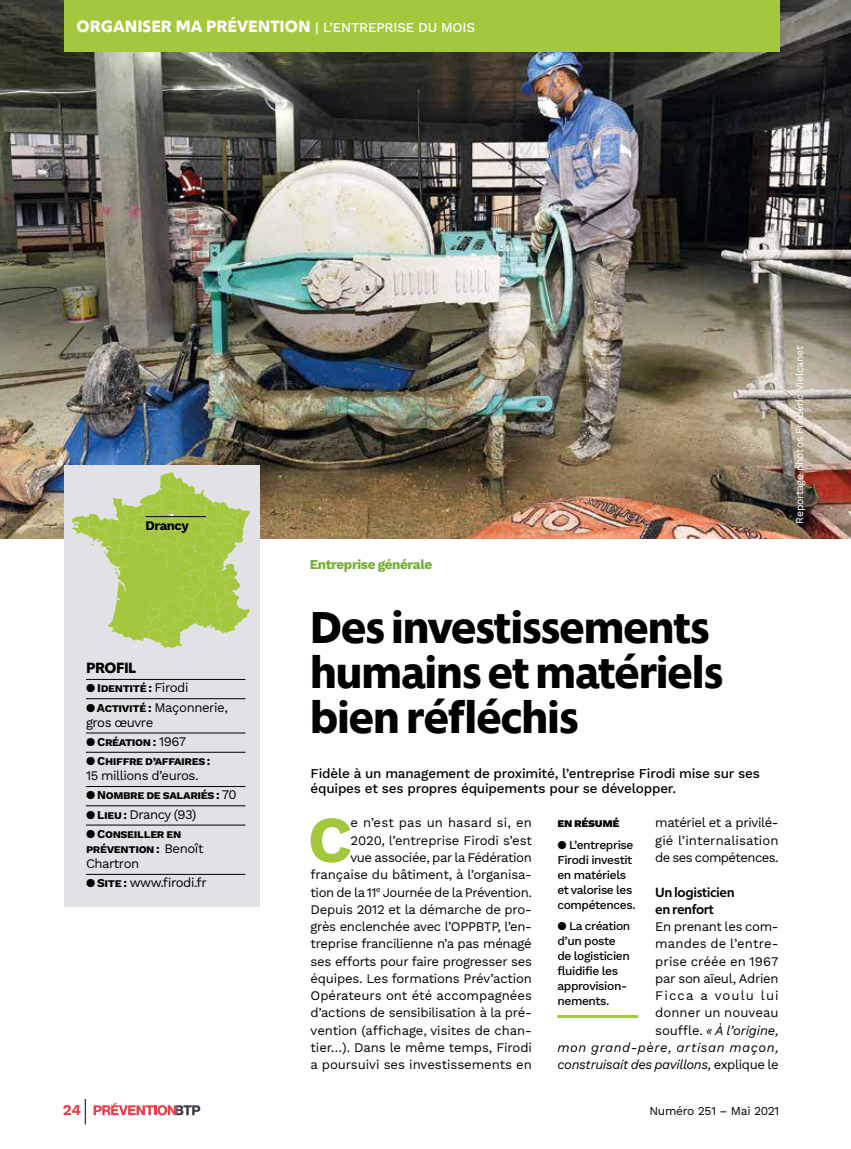
<style>
.page{position:relative;width:851px;height:1149px;background:#fff}
.page>*{position:absolute;margin:0;border:0;box-sizing:border-box;transform-origin:0 0}
.t1{font:700 65.4px "Work Sans";color:#a4c83d}
.t2{font:700 45px/45px "Morandi";letter-spacing:-.035em;color:#000}
.t3{font:700 16.5px "Morandi";color:#fff}
.t4{font:700 15px "Morandi";letter-spacing:-.03em;color:#000}
.t5{font:700 15px "Work Sans";color:#e83f4b}
.t6{font:500 13.5px/15.8px "Work Sans";letter-spacing:-.015em;color:#000}
.t7{font:600 13.5px/17.2px "Morandi";letter-spacing:-.03em;color:#000}
.t8{font:700 13.5px "Work Sans";letter-spacing:-.03em;color:#70ad30}
.t9{font:13.2px/17.2px "Work Sans";letter-spacing:-.025em;color:#000;text-align:right}
.t10{font:13.2px/17.2px "Work Sans";letter-spacing:.005em;color:#000;text-align:right}
.t11{font:700 13.2px "Work Sans";color:#000}
.t12{font:500 12px/15px "Work Sans";letter-spacing:-.03em;color:#000}
.t13{font:700 12px/15px "Work Sans";letter-spacing:-.03em;color:#000}
.t14{font:12px "Work Sans";letter-spacing:-.025em;color:#000}
.t15{font:800 12px "Work Sans";letter-spacing:-.03em;color:#000}
.t16{font:10.5px "Work Sans";letter-spacing:-.025em;color:#fff}
.s1{font-family:"Work Sans";font-weight:500;font-size:13.5px}
.s2{font-weight:400;font-size:13.2px}
.s3{font-weight:700;font-size:12px}
.s4{font-style:italic}
</style>
<div class="page">
<svg style="left:94px;top:1103px;width:106px;height:12px"></svg>
<svg style="left:85px;top:1099px;width:1px;height:25px"></svg>
<img style="left:0;top:0;width:850px;height:538px">
<div style="left:64px;top:0;width:715px;height:51px;background:#a4c83d"></div>
<div style="left:64px;top:464px;width:195px;height:442px;background:#e1e1e6"></div>
<hr style="left:86px;top:679px;width:159px;height:1px;background:#000">
<hr style="left:86px;top:698px;width:159px;height:1px;background:#000">
<hr style="left:86px;top:732px;width:159px;height:1px;background:#000">
<hr style="left:86px;top:751px;width:159px;height:1px;background:#000">
<hr style="left:86px;top:786px;width:159px;height:1px;background:#000">
<hr style="left:86px;top:805px;width:159px;height:1px;background:#000">
<hr style="left:86px;top:824px;width:159px;height:1px;background:#000">
<hr style="left:86px;top:873px;width:159px;height:1px;background:#000">
<svg style="left:68px;top:472px;width:182px;height:175px"></svg>
<hr style="left:145px;top:516px;width:61px;height:1px;background:#000">
<hr style="left:557px;top:1014px;width:81px;height:3px;background:#a4c83d">
<p class="t3" style="left:77px;top:13px;width:400px">ORGANISER MA PRÉVENTION <span class="s1">| L’ENTREPRISE DU MOIS</span></p>
<p class="t11" style="left:145px;top:515px;width:45px">Drancy</p>
<p class="t4" style="left:86px;top:656px;width:52px">PROFIL</p>
<p class="t13" style="left:86px;top:680px;width:104px">● Identité : <span class="s2">Firodi</span></p>
<p class="t9" style="left:86px;top:699px;width:143px;line-height:15px;text-align:left"><span class="s3">● Activité :</span> Maçonnerie, gros œuvre</p>
<p class="t13" style="left:86px;top:733px;width:102px">● Création : <span class="s2">1967</span></p>
<p class="t13" style="left:86px;top:753px;width:126px">● Chiffre d’affaires :</p>
<p class="t9" style="left:86px;top:766px;width:114px">15 millions d’euros.</p>
<p class="t13" style="left:86px;top:787px;width:152px">● Nombre de salariés : <span class="s2">70</span></p>
<p class="t9" style="left:86px;top:804px;width:112px"><span class="s3">● Lieu :</span> Drancy (93)</p>
<p class="t13" style="left:86px;top:825px;width:119px">● Conseiller en prévention : <span class="s2">Benoît</span></p>
<p class="t9" style="left:86px;top:854px;width:55px">Chartron</p>
<p class="t9" style="left:86px;top:873px;width:122px"><span class="s3">● Site :</span> www.firodi.fr</p>
<p class="t8" style="left:310px;top:553px;width:124px">Entreprise générale</p>
<h2 class="t2" style="left:310px;top:601px;width:415px">Des investissements humains et matériels bien réfléchis</h2>
<p class="t6" style="left:310px;top:764px;width:451px">Fidèle à un management de proximité, l’entreprise Firodi mise sur ses équipes et ses propres équipements pour se développer.</p>
<p class="t9" style="left:310px;top:813px;width:223px">e n’est pas un hasard si, en<br>2020, l’entreprise Firodi s’est<br>vue associée, par la Fédération française du bâtiment, à l’organisa&shy;tion de la 11<sup>e</sup> Journée de la Prévention.<br>Depuis 2012 et la démarche de pro&shy;grès enclenchée avec l’OPPBTP, l’en&shy;treprise francilienne n’a pas ménagé ses efforts pour faire progresser ses équipes. Les formations Prév’action Opérateurs ont été accompagnées d’actions de sensibilisation à la pré&shy;vention (affichage, visites de chan&shy;tier…). Dans le même temps, Firodi a poursuivi ses investissements en</p>
<p class="t9" style="left:655px;top:813px;width:125px;text-align:justify">matériel et a privilé&shy;gié l’internalisation de ses compétences.</p>
<p class="t15" style="left:557px;top:813px;width:64px">en résumé</p>
<p class="t12" style="left:557px;top:836px;width:80px">● L’entreprise<br>Firodi investit en matériels et valorise les compétences.</p>
<p class="t12" style="left:557px;top:917px;width:74px">● La création d’un poste de logisticien fluidifie les approvision&shy;nements.</p>
<h1 class="t1" style="left:307px;top:789px;width:46px">C</h1>
<p class="t7" style="left:655px;top:881px;width:81px">Un logisticien en renfort</p>
<p class="t10" style="left:557px;top:917px;width:223px">En prenant les com-<br>mandes de l’entre-<br>prise créée en 1967<br>par son aïeul, Adrien<br>Ficca a voulu lui<br>donner un nouveau<br>souffle. <span class="s4">« À l’origine,<br>mon grand-père, artisan maçon, construisait des pavillons,</span> explique le</p>
<p class="t5" style="left:63px;top:1098px;width:20px">24</p>
<p class="t14" style="left:649px;top:1101px;width:131px">Numéro 251 – Mai 2021</p>
<p class="t16" style="left:791px;top:523px;width:179px;rotate:-90deg">Reportage photos Frédéric Vielcanet</p>
</div>
